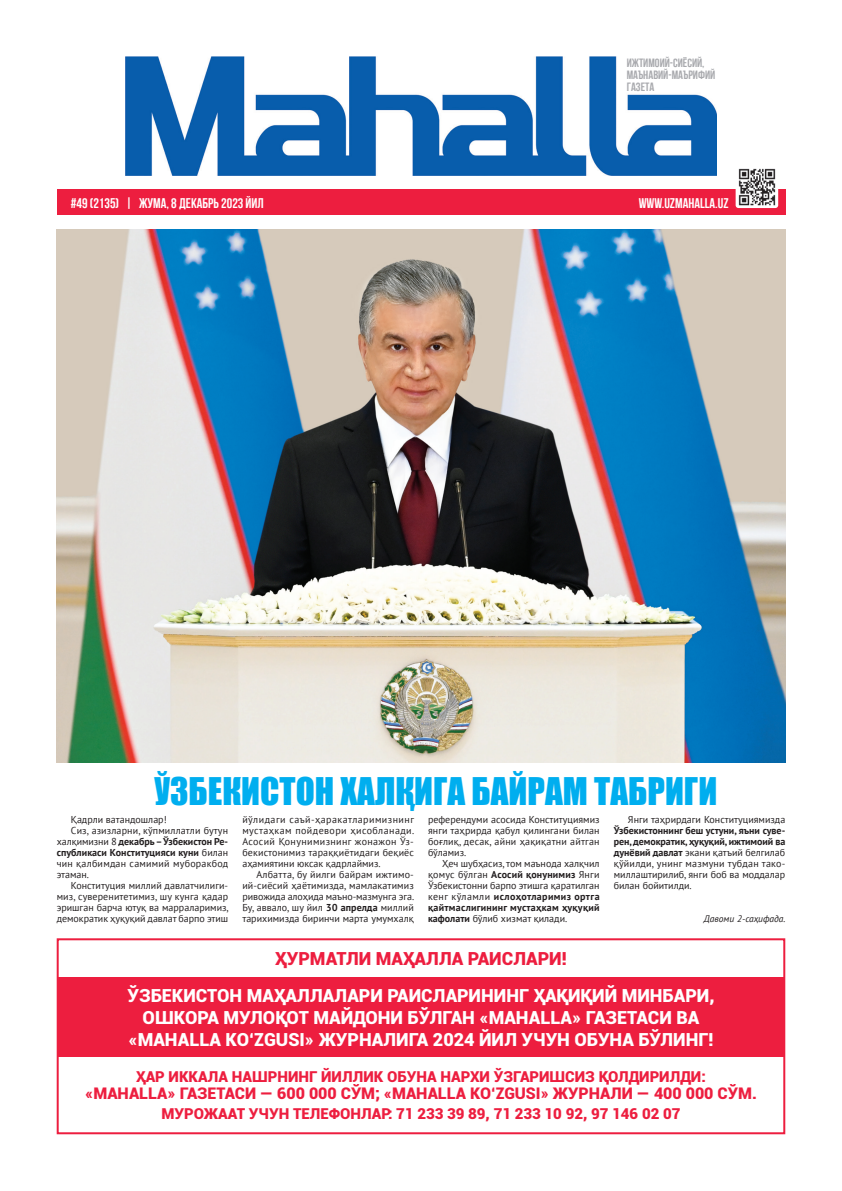
<style>
.page{position:relative;width:842px;height:1191px;background:#fff}
.page>*{position:absolute;margin:0;border:0;box-sizing:border-box;transform-origin:0 0}
.t1{font:35px "Impact Cyr Uzb";color:#00aeef}
.t2{font:900 18px/22px "Roboto";color:#fff;text-align:center}
.t3{font:900 18px "Roboto";color:#ed1e3f}
.t4{font:900 16px "Roboto";color:#ed1e3f}
.t5{font:900 15px "Roboto";color:#ed1e3f}
.t6{font:14px "Bebas Neue UZ Bold";color:#fff}
.t7{font:12px/12px "Bebas Neue UZ Bold";color:#a8a9ad}
.t8{font:10px/11px "PT Sans";color:#231f20;text-align:justify}
.t9{font:700 10px "PT Sans";color:#231f20}
.t10{font:10px "PT Sans";letter-spacing:.025em;color:#231f20}
.t11{font:italic 9.5px "PT Sans";color:#231f20}
.s1{font-weight:400}
.s2{font-weight:700}
</style>
<div class="page">
<svg style="left:56px;top:938px;width:730px;height:197px"></svg>
<div style="left:58px;top:977px;width:726px;height:80px;background:#ed1e3f"></div>
<div style="left:57px;top:190px;width:728px;height:25px;background:#ed1e3f"></div>
<img style="left:125px;top:57px;width:592px;height:119px">
<img style="left:736px;top:168px;width:42px;height:40px">
<img style="left:57px;top:229px;width:728px;height:533px">
<p class="t7" style="left:627px;top:57px;width:90px">ИЖТИМОИЙ-СИЁСИЙ,<br>МАЪНАВИЙ-МАЪРИФИЙ<br>ГАЗЕТА</p>
<h3 class="t6" style="left:71px;top:195px;width:195px">#49 (2135) | ЖУМА, 8 ДЕКАБРЬ 2023 ЙИЛ</h3>
<h3 class="t6" style="left:639px;top:195px;width:91px">WWW.UZMAHALLA.UZ</h3>
<h1 class="t1" style="left:154px;top:771px;width:564px">ЄЗБЕКИСТОН ХАЛЇИГА БАЙРАМ ТАБРИГИ</h1>
<p class="t8" style="left:71px;top:813px;width:97px">Қадрли ватандошлар!</p>
<p class="t8" style="left:71px;top:824px;width:159px">Сиз, азизларни, кўпмиллатли бутун</p>
<p class="t9" style="left:57px;top:834px;width:173px"><span class="s1">халқимизни 8</span> декабрь – Ўзбекистон Ре-</p>
<p class="t9" style="left:57px;top:845px;width:173px">спубликаси Конституцияси куни <span class="s1">билан</span></p>
<p class="t10" style="left:57px;top:857px;width:173px">чин қалбимдан самимий муборакбод</p>
<p class="t8" style="left:57px;top:868px;width:34px">этаман.</p>
<p class="t8" style="left:71px;top:879px;width:159px">Конституция миллий давлатчилиги-</p>
<p class="t8" style="left:57px;top:890px;width:173px">миз, суверенитетимиз, шу кунга қадар</p>
<p class="t8" style="left:57px;top:901px;width:173px">эришган барча ютуқ ва марраларимиз,</p>
<p class="t8" style="left:57px;top:912px;width:173px">демократик ҳуқуқий давлат барпо этиш</p>
<p class="t8" style="left:628px;top:813px;width:159px">Янги таҳрирдаги Конституциямизда</p>
<p class="t8" style="left:614px;top:824px;width:173px"><span class="s2">Ўзбекистоннинг беш устуни, яъни суве&shy;рен, демократик, ҳуқуқий, ижтимоий ва дунёвий давлат</span> экани қатъий белгилаб қўйилди, унинг мазмуни тубдан тако&shy;миллаштирилиб, янги боб ва моддалар билан бойитилди.</p>
<p class="t11" style="left:704px;top:912px;width:83px">Давоми 2-саҳифада.</p>
<p class="t8" style="left:242px;top:813px;width:173px">йўлидаги саъй-ҳаракатларимизнинг мустаҳкам пойдевори ҳисобланади.<br>Асосий Қонунимизнинг жонажон Ўз&shy;бекистонимиз тараққиётидаги беқиёс аҳамиятини юксак қадрлаймиз.</p>
<p class="t8" style="left:242px;top:868px;width:173px;text-indent:14px">Албатта, бу йилги байрам ижтимо&shy;ий-сиёсий ҳаётимизда, мамлакатимиз ривожида алоҳида маъно-мазмунга эга.<br>Бу, аввало, шу йил <span class="s2">30 апрелда</span> миллий тарихимизда биринчи марта умумхалқ</p>
<p class="t8" style="left:428px;top:813px;width:173px">референдуми асосида Конституциямиз янги таҳрирда қабул қилингани билан боғлиқ, десак, айни ҳақиқатни айтган бўламиз.</p>
<p class="t8" style="left:428px;top:857px;width:173px;text-indent:14px">Ҳеч шубҳасиз, том маънода халқчил қомус бўлган <span class="s2">Асосий қонунимиз</span> Янги Ўзбекистонни барпо этишга қаратилган кенг кўламли <span class="s2">ислоҳотларимиз ортга қайтмаслигининг мустаҳкам ҳуқуқий кафолати</span> бўлиб хизмат қилади.</p>
<h2 class="t3" style="left:275px;top:946px;width:293px">ҲУРМАТЛИ МАҲАЛЛА РАИСЛАРИ!</h2>
<h2 class="t2" style="left:127px;top:983px;width:589px">ЎЗБЕКИСТОН МАҲАЛЛАЛАРИ РАИСЛАРИНИНГ ҲАҚИҚИЙ МИНБАРИ,<br>ОШКОРА МУЛОҚОТ МАЙДОНИ БЎЛГАН «MAHALLA» ГАЗЕТАСИ ВА «MAHALLA KO‘ZGUSI» ЖУРНАЛИГА 2024 ЙИЛ УЧУН ОБУНА БЎЛИНГ!</h2>
<h3 class="t5" style="left:136px;top:1065px;width:571px">ҲАР ИККАЛА НАШРНИНГ ЙИЛЛИК ОБУНА НАРХИ ЎЗГАРИШСИЗ ҚОЛДИРИЛДИ:</h3>
<h3 class="t4" style="left:85px;top:1082px;width:673px">«MAHALLA» ГАЗЕТАСИ — 600 000 СЎМ; «MAHALLA KO‘ZGUSI» ЖУРНАЛИ — 400 000 СЎМ.</h3>
<h3 class="t5" style="left:161px;top:1102px;width:521px">МУРОЖААТ УЧУН ТЕЛЕФОНЛАР: 71 233 39 89, 71 233 10 92, 97 146 02 07</h3>
</div>
